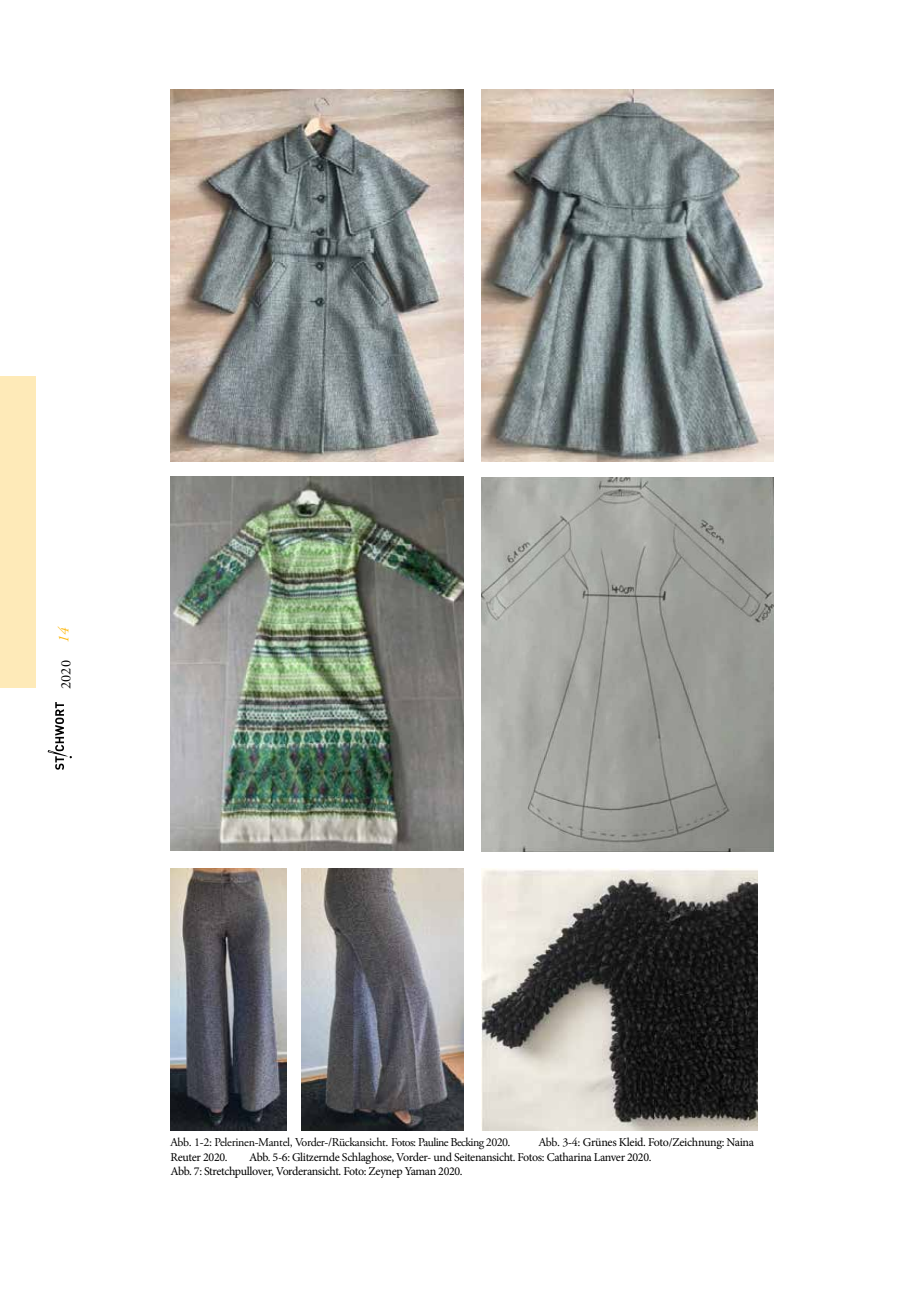
<style>
.page{position:relative;width:919px;height:1289px;background:#fff}
.page>*{position:absolute;margin:0;border:0;box-sizing:border-box;transform-origin:0 0}
.t1{font:14.25px "Adobe Garamond Pro";color:#000}
.t2{font:12px/14.4px "Minion Pro";letter-spacing:-.03em;color:#000}
.t3{font:12px "Adobe Garamond Pro";letter-spacing:-.035em;color:#000}
.s1{font-style:italic;font-size:15px;color:#fdb913}
.s2{font-family:"Adobe Garamond Pro"}
</style>
<div class="page">
<svg style="left:48px;top:702px;width:24px;height:68px"></svg>
<img style="left:170px;top:89px;width:293px;height:372px">
<img style="left:481px;top:89px;width:293px;height:372px">
<img style="left:171px;top:868px;width:116px;height:262px">
<img style="left:301px;top:868px;width:162px;height:262px">
<img style="left:170px;top:476px;width:293px;height:374px">
<img style="left:481px;top:477px;width:293px;height:374px">
<img style="left:481px;top:868px;width:276px;height:262px">
<div style="left:0;top:377px;width:36px;height:311px;background:#feeab8"></div>
<p class="t1" style="left:57px;top:689px;width:64px;rotate:-90deg">2020 <span class="s1">14</span></p>
<p class="t3" style="left:170px;top:1135px;width:341px">Abb. 1-2: Pelerinen-Mantel, Vorder-/Rückansicht. Fotos: Pauline Becking 2020.</p>
<p class="t2" style="left:538px;top:1135px;width:217px"><span class="s2">Abb. 3-4:</span> Grünes Kleid. Foto/Zeichnung: Naina</p>
<p class="t2" style="left:170px;top:1149px;width:59px">Reuter 2020.</p>
<p class="t2" style="left:170px;top:1149px;width:482px;text-indent:79px">Abb. 5-6: Glitzernde Schlaghose, Vorder- und Seitenansicht. Fotos: Catharina Lanver 2020.<br>Abb. 7: Stretchpullover, Vorderansicht. Foto: Zeynep Yaman 2020.</p>
</div>
